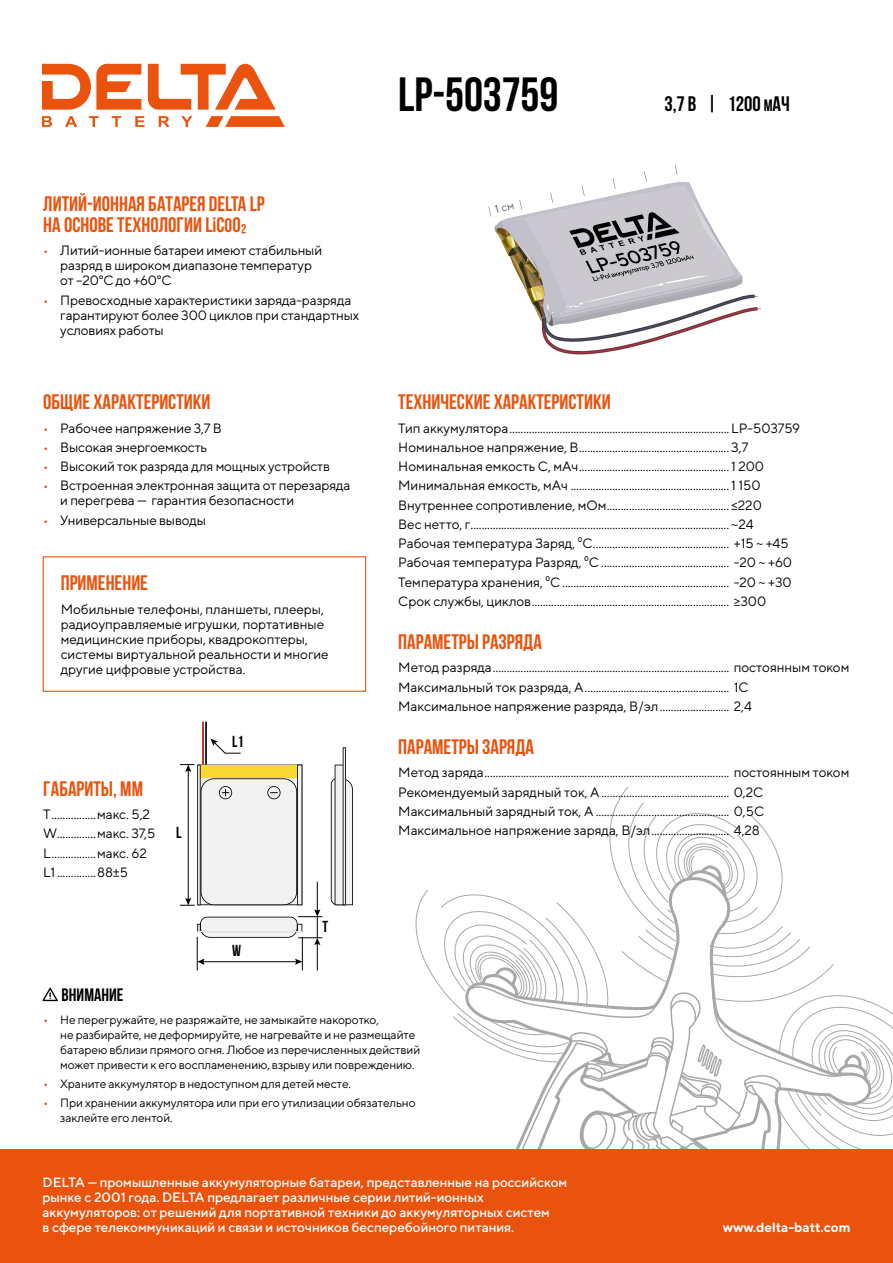
<style>
.page{position:relative;width:893px;height:1263px;background:#fff}
.page>*{position:absolute;margin:0;border:0;box-sizing:border-box;transform-origin:0 0}
.t1{font:700 48px "Bebas Neue";letter-spacing:-.005em;color:#000}
.t2{font:700 21px/21px "Bebas Neue";color:#e9530e}
.t3{font:700 21px "Bebas Neue";letter-spacing:-.005em;color:#000}
.t4{font:700 18px "Bebas Neue";color:#000}
.t5{font:700 15.9px "Bebas Neue";color:#000}
.t6{font:13.5px/19.2px "TT Norms";letter-spacing:-.005em;color:#000}
.t7{font:500 13.5px/15px "TT Norms";letter-spacing:-.005em;color:#fff}
.t8{font:700 13.5px "TT Norms";letter-spacing:-.005em;color:#fff}
.t9{font:12px/15px "TT Norms";letter-spacing:-.01em;color:#000}
.s1{font-size:19.5px}
.s2{color:#e9530e}
.s3{font-size:16.5px}
.s4{font-size:13.5px;color:#e9530e}
</style>
<div class="page">
<svg style="left:415px;top:786px;width:478px;height:363px"></svg>
<div style="left:0;top:1149px;width:893px;height:114px;background:#e9530e"></div>
<svg style="left:148px;top:64px;width:128px;height:46px"></svg>
<svg style="left:42px;top:64px;width:99px;height:46px"></svg>
<svg style="left:42px;top:116px;width:150px;height:11px"></svg>
<svg style="left:206px;top:116px;width:79px;height:11px"></svg>
<div style="left:43px;top:556px;width:323px;height:136px;border:1px solid #e9530e"></div>
<svg style="left:331px;top:765px;width:22px;height:140px"></svg>
<hr style="left:343px;top:747px;width:3px;height:158px;background:#000">
<hr style="left:205px;top:722px;width:2px;height:43px;background:#000">
<hr style="left:202px;top:722px;width:2px;height:43px;background:#be0e0d">
<svg style="left:210px;top:739px;width:31px;height:15px"></svg>
<svg style="left:180px;top:764px;width:142px;height:206px"></svg>
<svg style="left:42px;top:988px;width:16px;height:13px"></svg>
<svg style="left:488px;top:165px;width:273px;height:190px"></svg>
<h2 class="t2" style="left:43px;top:193px;width:223px">ЛИТИЙ-ИОННАЯ БАТАРЕЯ DELTA LP<br>НА ОСНОВЕ ТЕХНОЛОГИИ L¡C<span class="s1">O</span>O₂</h2>
<p class="t6" style="left:60px;top:243px;width:263px;line-height:15px;text-indent:-17px"><span class="s2">•</span> Литий-ионные батареи имеют стабильный разряд в широком диапазоне температур от –20°C до +60℃°C</p>
<p class="t6" style="left:60px;top:292px;width:301px;line-height:15px;text-indent:-17px"><span class="s2">•</span> Превосходные характеристики заряда-разряда гарантируют более 300 циклов при стандартных условиях работы</p>
<h2 class="t2" style="left:43px;top:391px;width:169px">ОБЩИЕ ХАРАКТЕРИСТИКИ</h2>
<p class="t6" style="left:43px;top:418px;width:180px"><span class="s2">•</span> Рабочее напряжение 3,7 В</p>
<p class="t6" style="left:43px;top:437px;width:166px"><span class="s2">•</span> Высокая энергоемкость</p>
<p class="t6" style="left:43px;top:456px;width:288px"><span class="s2">•</span> Высокий ток разряда для мощных устройств</p>
<p class="t6" style="left:60px;top:478px;width:292px;line-height:15px;text-indent:-17px"><span class="s2">•</span> Встроенная электронная защита от перезаряда и перегрева — гарантия безопасности</p>
<p class="t6" style="left:43px;top:510px;width:164px"><span class="s2">•</span> Универсальные выводы</p>
<h2 class="t2" style="left:61px;top:572px;width:89px">ПРИМЕНЕНИЕ</h2>
<p class="t6" style="left:61px;top:601px;width:270px;line-height:15px">Мобильные телефоны, планшеты, плееры, радиоуправляемые игрушки, портативные медицинские приборы, квадрокоптеры, системы виртуальной реальности и многие другие цифровые устройства.</p>
<h2 class="t2" style="left:43px;top:777px;width:101px">ГАБАРИТЫ, ММ</h2>
<p class="t6" style="left:43px;top:804px;width:114px">T................макс. 5,2<br>W..............макс. 37,5<br>L................макс. 62<br>L1..............88±5</p>
<p class="t5" style="left:176px;top:824px;width:7px">L</p>
<h3 class="t4" style="left:62px;top:985px;width:63px">ВНИМАНИЕ</h3>
<p class="t5" style="left:232px;top:733px;width:13px">L1</p>
<p class="t5" style="left:232px;top:942px;width:10px">W</p>
<p class="t5" style="left:322px;top:918px;width:7px">T</p>
<h1 class="t1" style="left:398px;top:68px;width:162px">LP-503759</h1>
<h2 class="t3" style="left:664px;top:92px;width:127px">3,7 В | 1200 <span class="s3">М</span>АЧ</h2>
<h2 class="t2" style="left:398px;top:391px;width:214px">ТЕХНИЧЕСКИЕ ХАРАКТЕРИСТИКИ</h2>
<p class="t6" style="left:398px;top:418px;width:403px">Тип аккумулятора............................................................................... LP-503759<br>Номинальное напряжение, В...................................................... 3,7<br>Номинальная емкость C, мАч......................................................1 200<br>Минимальная емкость, мАч .........................................................1 150<br>Внутреннее сопротивление, мОм............................................ ≤220<br>Вес нетто, г............................................................................................. ~24<br>Рабочая температура Заряд, ⁰С................................................. +15 ~ +45<br>Рабочая температура Разряд, ⁰С .............................................. -20 ~ +60<br>Температура хранения, ⁰С ............................................................ -20 ~ +30℃ Срок службы, циклов....................................................................... ≥300</p>
<h2 class="t2" style="left:398px;top:631px;width:145px">ПАРАМЕТРЫ РАЗРЯДА</h2>
<p class="t6" style="left:398px;top:658px;width:453px">Метод разряда..................................................................................... постоянным током<br>Максимальный ток разряда, А.................................................... 1С<br>Максимальное напряжение разряда, В/эл......................... 2,4</p>
<h2 class="t2" style="left:398px;top:736px;width:137px">ПАРАМЕТРЫ ЗАРЯДА</h2>
<p class="t6" style="left:398px;top:763px;width:453px">Метод заряда........................................................................................ постоянным током Рекомендуемый зарядный ток, А.............................................. 0,2С Максимальный зарядный ток, А ................................................ 0,5С Максимальное напряжение заряда, В/эл............................ 4,28</p>
<p class="t9" style="left:60px;top:1012px;width:362px;text-indent:-17px"><span class="s4">•</span> Не перегружайте, не разряжайте, не замыкайте накоротко,<br>не разбирайте, не деформируйте, не нагревайте и не размещайте батарею вблизи прямого огня. Любое из перечисленных действий может привести к его воспламенению, взрыву или повреждению.</p>
<p class="t9" style="left:43px;top:1076px;width:309px"><span class="s4">•</span> Храните аккумулятор в недоступном для детей месте.</p>
<p class="t9" style="left:60px;top:1095px;width:357px;text-indent:-17px"><span class="s4">•</span> При хранении аккумулятора или при его утилизации обязательно заклейте его лентой.</p>
<p class="t7" style="left:43px;top:1174px;width:526px">DELTA — промышленные аккумуляторные батареи, представленные на российском рынке с 2001 года. DELTA предлагает различные серии литий-ионных аккумуляторов: от решений для портативной техники до аккумуляторных систем<br>в сфере телекоммуникаций и связи и источников бесперебойного питания.</p>
<p class="t8" style="left:723px;top:1218px;width:129px">www.delta-batt.com</p>
</div>
